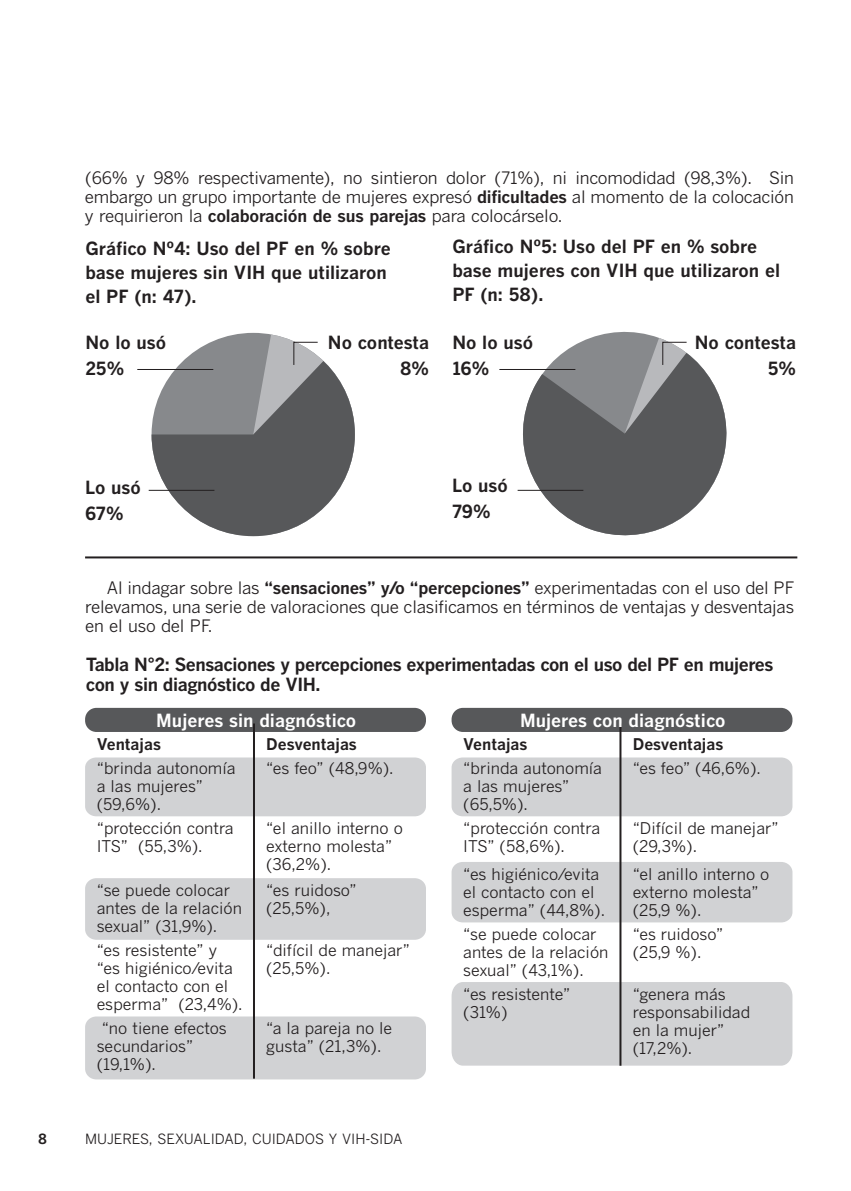
<style>
.page{position:relative;width:851px;height:1191px;background:#fff}
.page>*{position:absolute;margin:0;border:0;box-sizing:border-box;transform-origin:0 0}
.t1{font:700 18px/26px "Benton Gothic";letter-spacing:-.01em;color:#231f20}
.t2{font:700 18px "Benton Gothic";color:#fff}
.t3{font:17px/19px "Benton Gothic";letter-spacing:-.015em;color:#231f20;text-align:justify}
.t4{font:16px/18px "Benton Gothic";color:#231f20}
.t5{font:700 16px "Benton Gothic";color:#231f20}
.t6{font:14px "Benton Gothic";color:#231f20}
.t7{font:700 14px "Benton Gothic";color:#231f20}
.s1{font-weight:700}
</style>
<div class="page">
<svg style="left:517px;top:336px;width:107px;height:200px;fill:#57585a"></svg>
<svg style="left:151px;top:333px;width:102px;height:203px"></svg>
<hr style="left:137px;top:369px;width:76px;height:1px;background:#231f20">
<svg style="left:253px;top:333px;width:102px;height:203px"></svg>
<hr style="left:149px;top:490px;width:65px;height:1px;background:#231f20">
<hr style="left:499px;top:369px;width:76px;height:1px;background:#231f20">
<svg style="left:624px;top:332px;width:103px;height:204px"></svg>
<hr style="left:517px;top:490px;width:66px;height:1px;background:#231f20">
<div style="left:85px;top:757px;width:341px;height:59px;background:#d1d2d4;border-radius:11px"></div>
<div style="left:451px;top:757px;width:341px;height:59px;background:#d1d2d4;border-radius:11px"></div>
<div style="left:85px;top:878px;width:341px;height:61px;background:#d1d2d4;border-radius:11px"></div>
<div style="left:85px;top:1016px;width:341px;height:63px;background:#d1d2d4;border-radius:11px"></div>
<div style="left:451px;top:862px;width:341px;height:60px;background:#d1d2d4;border-radius:11px"></div>
<div style="left:451px;top:982px;width:341px;height:83px;background:#d1d2d4"></div>
<div style="left:85px;top:708px;width:341px;height:24px;background:#57585a;border-radius:11px"></div>
<hr style="left:253px;top:723px;width:2px;height:355px;background:#231f20">
<div style="left:451px;top:708px;width:341px;height:24px;background:#57585a;border-radius:11px"></div>
<hr style="left:619px;top:723px;width:2px;height:342px;background:#231f20">
<hr style="left:85px;top:556px;width:712px;height:2px;background:#231f20">
<p class="t3" style="left:85px;top:168px;width:710px">(66% y 98% respectivamente), no sintieron dolor (71%), ni incomodidad (98,3%). Sin embargo un grupo importante de mujeres expresó <span class="s1">dificultades</span> al momento de la colocación y requirieron la <span class="s1">colaboración de sus parejas</span> para colocárselo.</p>
<p class="t1" style="left:85px;top:236px;width:307px;line-height:24px">Gráfico Nº4: Uso del PF en % sobre base mujeres sin VIH que utilizaron el PF (n: 47).</p>
<p class="t1" style="left:328px;top:330px;width:103px;text-align:right">No contesta<br>8%</p>
<p class="t1" style="left:85px;top:330px;width:82px">No lo usó<br>25%</p>
<p class="t1" style="left:452px;top:235px;width:329px;line-height:24px">Gráfico Nº5: Uso del PF en % sobre base mujeres con VIH que utilizaron el<br>PF (n: 58).</p>
<p class="t1" style="left:694px;top:330px;width:103px;text-align:right">No contesta<br>5%</p>
<p class="t1" style="left:452px;top:330px;width:82px">No lo usó<br>16%</p>
<p class="t1" style="left:85px;top:474px;width:57px">Lo usó<br>67%</p>
<p class="t1" style="left:452px;top:473px;width:57px">Lo usó<br>79%</p>
<p class="t3" style="left:85px;top:578px;width:710px;text-indent:22px">Al indagar sobre las <span class="s1">“sensaciones” y/o “percepciones”</span> experimentadas con el uso del PF relevamos, una serie de valoraciones que clasificamos en términos de ventajas y desventajas en el uso del PF.</p>
<p class="t1" style="left:86px;top:654px;width:688px;line-height:20px">Tabla N°2: Sensaciones y percepciones experimentadas con el uso del PF en mujeres con y sin diagnóstico de VIH.</p>
<p class="t2" style="left:156px;top:710px;width:201px">Mujeres sin diagnóstico</p>
<p class="t2" style="left:520px;top:710px;width:207px">Mujeres con diagnóstico</p>
<p class="t5" style="left:97px;top:735px;width:66px">Ventajas</p>
<p class="t4" style="left:97px;top:759px;width:140px">“brinda autonomía a las mujeres” (59,6%).</p>
<p class="t4" style="left:97px;top:819px;width:138px">“protección contra<br>ITS” (55,3%).</p>
<p class="t4" style="left:97px;top:881px;width:147px">“se puede colocar antes de la relación sexual” (31,9%).</p>
<p class="t4" style="left:97px;top:941px;width:147px">“es resistente” y “es higiénico/evita el contacto con el esperma” (23,4%).</p>
<p class="t4" style="left:97px;top:1019px;width:131px;text-indent:5px">“no tiene efectos secundarios” (19,1%).</p>
<p class="t5" style="left:266px;top:735px;width:92px">Desventajas</p>
<p class="t4" style="left:266px;top:759px;width:129px">“es feo” (48,9%).</p>
<p class="t4" style="left:266px;top:819px;width:138px">“el anillo interno o externo molesta” (36,2%).</p>
<p class="t4" style="left:266px;top:881px;width:92px">“es ruidoso” (25,5%),</p>
<p class="t4" style="left:266px;top:941px;width:145px">“difícil de manejar” (25,5%).</p>
<p class="t4" style="left:266px;top:1019px;width:127px">“a la pareja no le gusta” (21,3%).</p>
<p class="t7" style="left:38px;top:1131px;width:10px">8</p>
<p class="t6" style="left:85px;top:1131px;width:319px">MUJERES, SEXUALIDAD, CUIDADOS Y VIH-SIDA</p>
<p class="t5" style="left:463px;top:735px;width:66px">Ventajas</p>
<p class="t4" style="left:463px;top:759px;width:140px">“brinda autonomía a las mujeres” (65,5%).</p>
<p class="t4" style="left:463px;top:819px;width:138px">“protección contra<br>ITS” (58,6%).</p>
<p class="t4" style="left:463px;top:865px;width:143px">“es higiénico/evita el contacto con el esperma” (44,8%).</p>
<p class="t4" style="left:463px;top:925px;width:147px">“se puede colocar antes de la relación sexual” (43,1%).</p>
<p class="t4" style="left:463px;top:985px;width:108px">“es resistente” (31%)</p>
<p class="t5" style="left:632px;top:735px;width:92px">Desventajas</p>
<p class="t4" style="left:632px;top:759px;width:130px">“es feo” (46,6%).</p>
<p class="t4" style="left:632px;top:819px;width:148px">“Difícil de manejar” (29,3%).</p>
<p class="t4" style="left:632px;top:865px;width:138px">“el anillo interno o externo molesta” (25,9 %).</p>
<p class="t4" style="left:632px;top:925px;width:92px">“es ruidoso” (25,9 %).</p>
<p class="t4" style="left:632px;top:985px;width:119px">“genera más responsabilidad en la mujer” (17,2%).</p>
</div>
